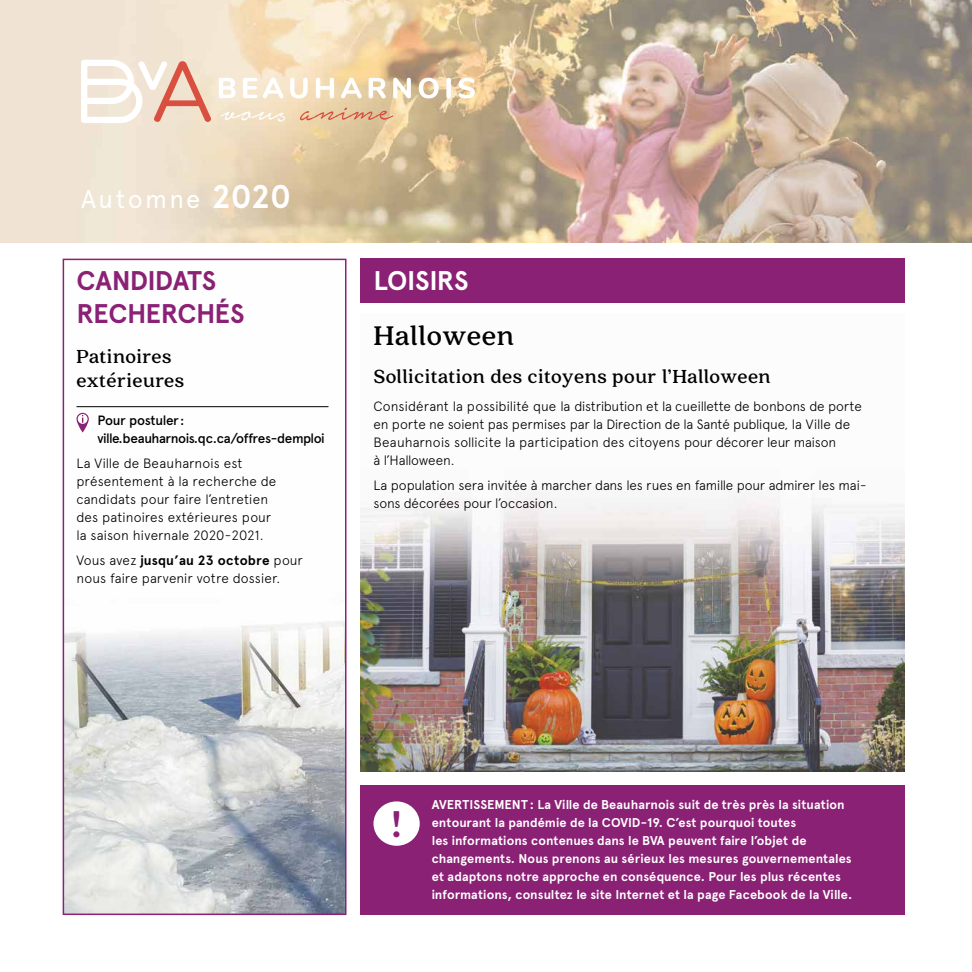
<style>
.page{position:relative;width:972px;height:972px;background:#fff}
.page>*{position:absolute;margin:0;border:0;box-sizing:border-box;transform-origin:0 0}
.t1{font:700 36.9px "Brandon Grotesque";color:#8b2175}
.t2{font:700 30px "Quincy CF";letter-spacing:.02em;color:#000}
.t3{font:700 27px/33px "Apercu";letter-spacing:-.015em;color:#8b2175}
.t4{font:700 27px "Apercu";letter-spacing:-.015em;color:#fff}
.t5{font:25.5px "Apercu";letter-spacing:.09em;color:#fff}
.t6{font:700 21px/24px "Quincy CF";letter-spacing:.02em;color:#000}
.t7{font:300 13.5px/18px "Apercu";letter-spacing:-.005em;color:#000}
.t8{font:500 13.5px/18px "Apercu";letter-spacing:-.03em;color:#000}
.t9{font:700 12.75px/18px "Apercu";letter-spacing:.005em;color:#fff}
.s1{font-weight:700;font-size:32.85px}
.s2{font-weight:700}
</style>
<div class="page">
<img style="left:360px;top:497px;width:544px;height:274px">
<img style="left:0;top:0;width:972px;height:243px">
<div style="left:360px;top:785px;width:544px;height:130px;background:#8b2175"></div>
<svg style="left:219px;top:78px;width:17px;height:20px"></svg>
<svg style="left:243px;top:78px;width:40px;height:20px"></svg>
<svg style="left:290px;top:78px;width:18px;height:20px"></svg>
<svg style="left:316px;top:78px;width:18px;height:20px"></svg>
<svg style="left:341px;top:78px;width:21px;height:20px"></svg>
<svg style="left:369px;top:78px;width:17px;height:20px"></svg>
<svg style="left:393px;top:78px;width:18px;height:20px"></svg>
<svg style="left:419px;top:78px;width:20px;height:20px"></svg>
<svg style="left:446px;top:78px;width:5px;height:20px"></svg>
<svg style="left:458px;top:78px;width:17px;height:21px"></svg>
<svg style="left:81px;top:60px;width:130px;height:63px"></svg>
<svg style="left:220px;top:111px;width:65px;height:11px"></svg>
<svg style="left:300px;top:107px;width:93px;height:13px"></svg>
<div style="left:360px;top:259px;width:544px;height:44px;background:#8b2175"></div>
<div style="left:373px;top:801px;width:47px;height:45px;background:#fff;border-radius:50%"></div>
<img style="left:66px;top:406px;width:277px;height:506px">
<div style="left:63px;top:259px;width:283px;height:656px;border:2px solid #8b2175"></div>
<hr style="left:76px;top:406px;width:252px;height:1px;background:#000">
<svg style="left:77px;top:413px;width:12px;height:20px"></svg>
<h3 class="t5" style="left:81px;top:184px;width:212px">Automne <span class="s1">2020</span></h3>
<h3 class="t3" style="left:76px;top:265px;width:170px">CANDIDATS<br>RECHERCHÉS</h3>
<h3 class="t6" style="left:76px;top:345px;width:109px">Patinoires extérieures</h3>
<p class="t8" style="left:98px;top:411px;width:229px">Pour postuler : ville.beauharnois.qc.ca/offres-demploi</p>
<p class="t7" style="left:76px;top:454px;width:201px">La Ville de Beauharnois est présentement à la recherche de candidats pour faire l’entretien des patinoires extérieures pour la saison hivernale 2020-2021.</p>
<p class="t7" style="left:76px;top:551px;width:228px">Vous avez <span class="s2">jusqu’au 23 octobre</span> pour nous faire parvenir votre dossier.</p>
<h3 class="t4" style="left:374px;top:265px;width:97px">LOISIRS</h3>
<h2 class="t2" style="left:374px;top:318px;width:142px">Halloween</h2>
<h3 class="t6" style="left:374px;top:365px;width:399px">Sollicitation des citoyens pour l’Halloween</h3>
<p class="t7" style="left:374px;top:397px;width:490px">Considérant la possibilité que la distribution et la cueillette de bonbons de porte en porte ne soient pas permises par la Direction de la Santé publique, la Ville de Beauharnois sollicite la participation des citoyens pour décorer leur maison<br>à l’Halloween.</p>
<p class="t7" style="left:374px;top:476px;width:495px">La population sera invitée à marcher dans les rues en famille pour admirer les mai&shy;sons décorées pour l’occasion.</p>
<h1 class="t1" style="left:391px;top:798px;width:13px">!</h1>
<p class="t9" style="left:432px;top:796px;width:422px">AVERTISSEMENT : La Ville de Beauharnois suit de très près la situation entourant la pandémie de la COVID-19. C’est pourquoi toutes<br>les informations contenues dans le BVA peuvent faire l’objet de changements. Nous prenons au sérieux les mesures gouvernementales et adaptons notre approche en conséquence. Pour les plus récentes informations, consultez le site Internet et la page Facebook de la Ville.</p>
</div>
